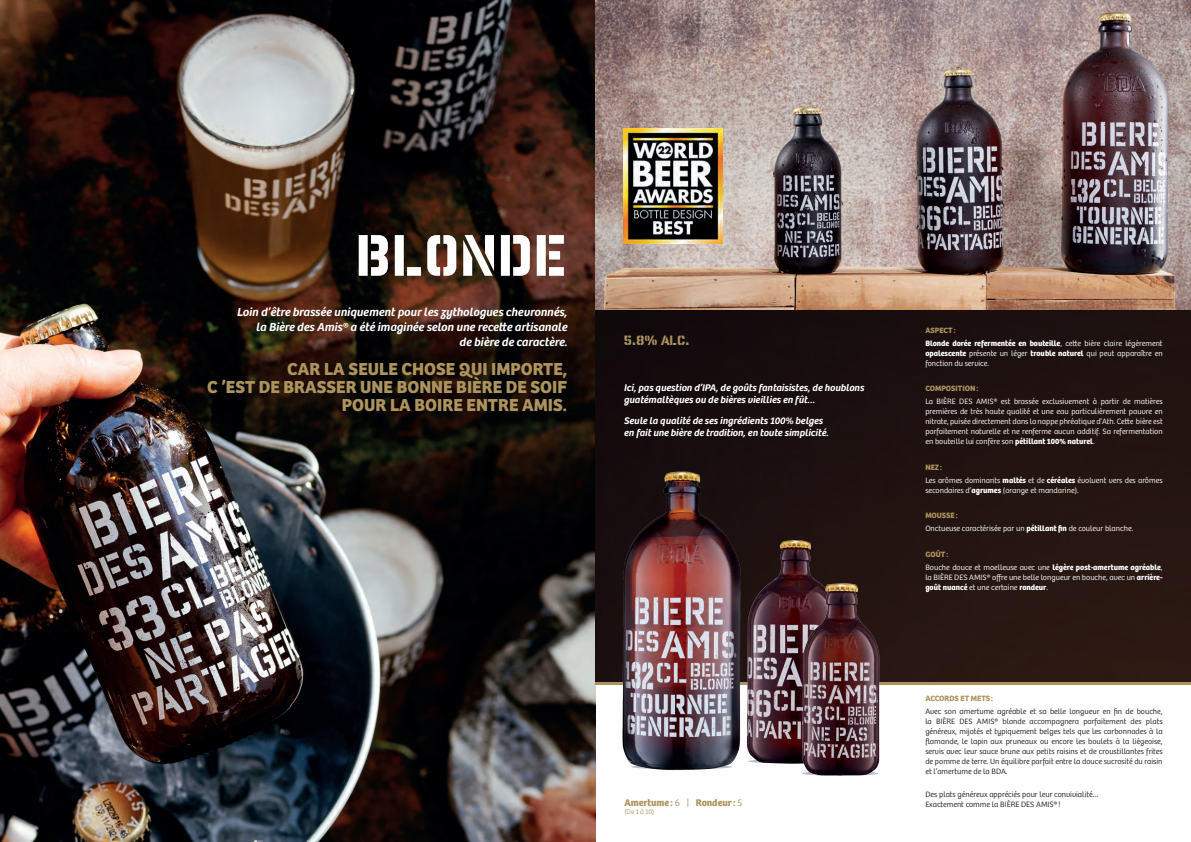
<style>
.page{position:relative;width:1191px;height:842px;background:#fff}
.page>*{position:absolute;margin:0;border:0;box-sizing:border-box;transform-origin:0 0}
.t1{font:500 60.3px "Reload Alt Stencil";color:#fff}
.t2{font:700 18px/18px "Bree";color:#ad945e;text-align:right}
.t3{font:500 14px "Reload Alt Stencil";color:#ad945e}
.t4{font:italic 600 12px/15px "Bree";color:#fff;text-align:right}
.t5{font:italic 600 10px/12px "Bree";color:#fff}
.t6{font:700 10px "Bree";color:#ad945e}
.t7{font:300 8px/10px "Bree";color:#fff}
.t8{font:300 8px/10px "Bree";color:#231f20;text-align:justify}
.t9{font:700 8px/12.8px "Bree";color:#fff}
.t10{font:700 8px "Bree";color:#ad945e}
.t11{font:300 7px "Bree";color:#ad945e}
.s1{font-weight:300}
.s2{color:#ad945e}
.s3{font-weight:700}
.s4{font-weight:700;color:#ad945e}
</style>
<div class="page">
<img style="left:0;top:0;width:595px;height:842px">
<img style="left:595px;top:0;width:596px;height:682px">
<hr style="left:595px;top:682px;width:596px;height:2px;background:#ad945e">
<img style="left:750px;top:536px;width:92px;height:228px">
<svg style="left:748px;top:759px;width:94px;height:4px"></svg>
<svg style="left:802px;top:771px;width:76px;height:5px"></svg>
<img style="left:794px;top:579px;width:93px;height:196px">
<img style="left:612px;top:451px;width:138px;height:319px">
<svg style="left:631px;top:764px;width:101px;height:5px"></svg>
<img style="left:624px;top:128px;width:99px;height:116px">
<h1 class="t1" style="left:355px;top:219px;width:213px">BLONDE</h1>
<h3 class="t4" style="left:237px;top:305px;width:332px">Loin d’être brassée uniquement pour les zythologues chevronnés, la Bière des Amis® a été imaginée selon une recette artisanale<br>de bière de caractère.</h3>
<h2 class="t2" style="left:207px;top:360px;width:361px">CAR LA SEULE CHOSE QUI IMPORTE,<br>C ’EST DE BRASSER UNE BONNE BIÈRE DE SOIF<br>POUR LA BOIRE ENTRE AMIS.</h2>
<h3 class="t3" style="left:624px;top:332px;width:67px">5.8% alc.</h3>
<p class="t5" style="left:624px;top:382px;width:242px">Ici, pas question d’IPA, de goûts fantaisistes, de houblons guatémaltèques ou de bières vieillies en fût…</p>
<p class="t5" style="left:624px;top:415px;width:206px">Seule la qualité de ses ingrédients 100% belges en fait une bière de tradition, en toute simplicité.</p>
<p class="t6" style="left:624px;top:796px;width:120px">Amertume : <span class="s1">6 |</span> Rondeur: <span class="s1">5</span></p>
<p class="t11" style="left:624px;top:807px;width:32px">(De 1 à 10)</p>
<p class="t9" style="left:925px;top:324px;width:239px"><span class="s2">ASPECT:<br></span>Blonde dorée refermentée en bouteille<span class="s1">, cette bière claire légèrement</span></p>
<p class="t7" style="left:925px;top:348px;width:239px"><span class="s3">opalescente</span> présente un léger <span class="s3">trouble naturel</span> qui peut apparaître en fonction du service.</p>
<p class="t10" style="left:925px;top:384px;width:54px">COMPOSITION:</p>
<p class="t7" style="left:925px;top:397px;width:239px;text-align:justify">La BIÈRE DES AMIS® est brassée exclusivement à partir de matières premières de très haute qualité et une eau particulièrement pauvre en nitrate, puisée directement dans la nappe phréatique d’Ath. Cette bière est parfaitement naturelle et ne renferme aucun additif. Sa refermentation en bouteille lui confère son <span class="s3">pétillant 100% naturel</span>.</p>
<p class="t7" style="left:925px;top:461px;width:239px;line-height:12.8px"><span class="s4">NEZ:<br></span>Les arômes dominants <span class="s3">maltés</span> et de <span class="s3">céréales</span> évoluent vers des arômes</p>
<p class="t7" style="left:925px;top:485px;width:155px">secondaires d’<span class="s3">agrumes</span> (orange et mandarine).</p>
<p class="t7" style="left:925px;top:509px;width:209px;line-height:12.8px"><span class="s4">MOUSSE:<br></span>Onctueuse caractérisée par un <span class="s3">pétillant fin</span> de couleur blanche.</p>
<p class="t7" style="left:925px;top:548px;width:239px;line-height:12.8px"><span class="s4">GOÛT:<br></span>Bouche douce et moelleuse avec une <span class="s3">légère post-amertume agréable</span>,</p>
<p class="t7" style="left:925px;top:572px;width:239px">la BIÈRE DES AMIS® offre une belle longueur en bouche, avec un <span class="s3">arrière&shy;goût nuancé</span> et une certaine <span class="s3">rondeur</span>.</p>
<p class="t10" style="left:925px;top:693px;width:69px">ACCORDS ET METS:</p>
<p class="t8" style="left:925px;top:706px;width:239px">Avec son amertume agréable et sa belle longueur en fin de bouche, la BIÈRE DES AMIS® blonde accompagnera parfaitement des plats généreux, mijotés et typiquement belges tels que les carbonnades à la flamande, le lapin aux pruneaux ou encore les boulets à la liégeoise, servis avec leur sauce brune aux petits raisins et de croustillantes frites de pomme de terre. Un équilibre parfait entre la douce sucrosité du raisin et l’amertume de la BDA.</p>
<p class="t8" style="left:925px;top:789px;width:175px">Des plats généreux appréciés pour leur convivialité…<br>Exactement comme la BIÈRE DES AMIS® !</p>
</div>
